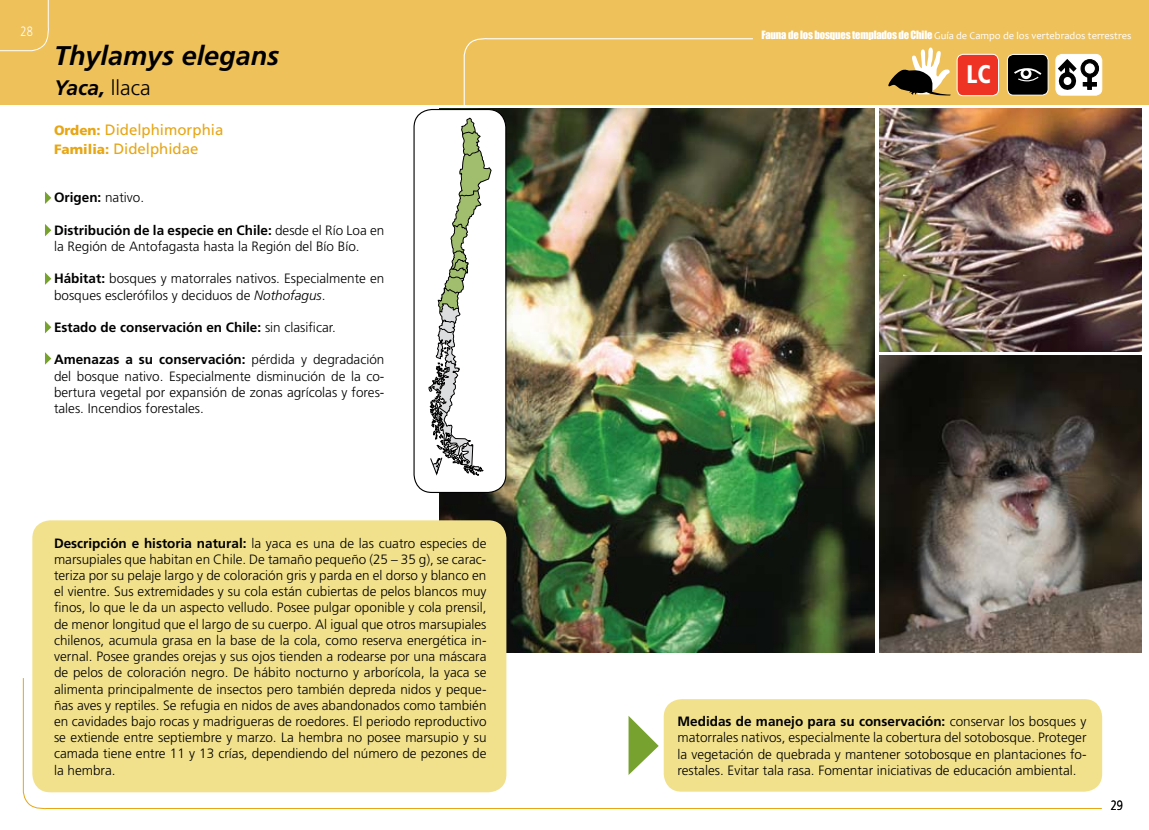
<style>
.page{position:relative;width:1149px;height:830px;background:#fff}
.page>*{position:absolute;margin:0;border:0;box-sizing:border-box;transform-origin:0 0}
.t1{font:italic 700 27px "Frutiger LT Std";color:#000}
.t2{font:900 condensed 25.5px "Frutiger LT Std";color:#fff;scale:.9 1}
.t3{font:italic 700 21px "Frutiger LT Std";color:#000}
.t4{font:15px/19.5px "Frutiger LT Std";color:#e7a614}
.t5{font:300 13.5px/16.2px "Frutiger LT Std";color:#000;text-align:justify}
.t6{font:700 13.5px "Frutiger LT Std";color:#000}
.t7{font:300 13.5px "Frutiger LT Std";color:#000;scale:.81 1}
.t8{font:300 13.5px "Frutiger LT Std";color:#fff;scale:.81 1}
.t9{font:10.5px "Candara";color:#fff}
.s1{font-weight:300;font-style:normal}
.s2{font-weight:900;font-size:13.5px}
.s3{font-weight:300}
.s4{font-weight:700}
.s5{font-style:italic}
.s6{font-family:"Impact"}
</style>
<div class="page">
<div style="left:0;top:0;width:574px;height:105px;background:#eec15a"></div>
<svg style="left:22px;top:677px;width:552px;height:132px"></svg>
<div style="left:574px;top:0;width:574px;height:105px;background:#eec15a"></div>
<svg style="left:574px;top:700px;width:528px;height:109px"></svg>
<img style="left:439px;top:109px;width:435px;height:543px">
<img style="left:879px;top:355px;width:262px;height:297px">
<img style="left:879px;top:109px;width:262px;height:242px">
<div style="left:32px;top:520px;width:474px;height:272px;background:#f2e18c;border-radius:18px"></div>
<div style="left:663px;top:698px;width:438px;height:93px;background:#f2e18c;border-radius:18px"></div>
<svg style="left:45px;top:191px;width:6px;height:13px"></svg>
<svg style="left:45px;top:224px;width:6px;height:12px"></svg>
<svg style="left:45px;top:321px;width:6px;height:12px"></svg>
<svg style="left:45px;top:272px;width:6px;height:13px"></svg>
<svg style="left:0;top:0;width:49px;height:52px"></svg>
<svg style="left:45px;top:352px;width:6px;height:12px"></svg>
<svg style="left:628px;top:715px;width:30px;height:59px"></svg>
<div style="left:1055px;top:54px;width:46px;height:41px;background:#fff;border-radius:6px"></div>
<div style="left:1055px;top:54px;width:46px;height:41px;border:1px solid #fff;border-radius:6px"></div>
<svg style="left:1056px;top:58px;width:42px;height:34px"></svg>
<div style="left:956px;top:54px;width:42px;height:42px;background:#ee3224;border-radius:6px"></div>
<div style="left:956px;top:54px;width:42px;height:42px;border:1px solid #fff;border-radius:6px"></div>
<div style="left:414px;top:109px;width:91px;height:383px;background:#fff;border-radius:18px"></div>
<div style="left:413px;top:109px;width:93px;height:384px;border:1px solid #000;border-radius:18px"></div>
<div style="left:1007px;top:54px;width:40px;height:41px;background:#000;border-radius:6px"></div>
<div style="left:1006px;top:54px;width:42px;height:41px;border:1px solid #fff;border-radius:6px"></div>
<svg style="left:1014px;top:68px;width:28px;height:14px"></svg>
<img style="left:428px;top:38px;width:325px;height:438px">
<svg style="left:888px;top:47px;width:62px;height:49px"></svg>
<p class="t8" style="left:21px;top:23px;width:17px">28</p>
<h1 class="t1" style="left:54px;top:40px;width:227px">Thylamys elegans</h1>
<h3 class="t3" style="left:54px;top:75px;width:98px">Yaca, <span class="s1">llaca</span></h3>
<p class="t4" style="left:54px;top:120px;width:171px"><span class="s2">Orden:</span> Didelphimorphia<br><span class="s2">Familia:</span> Didelphidae</p>
<p class="t6" style="left:54px;top:189px;width:92px">Origen: <span class="s3">nativo.</span></p>
<p class="t5" style="left:54px;top:222px;width:332px"><span class="s4">Distribución de la especie en Chile:</span> desde el Río Loa en la Región de Antofagasta hasta la Región del Bío Bío.</p>
<p class="t5" style="left:54px;top:270px;width:332px"><span class="s4">Hábitat:</span> bosques y matorrales nativos. Especialmente en bosques esclerófilos y deciduos de <span class="s5">Nothofagus</span>.</p>
<p class="t6" style="left:54px;top:319px;width:283px">Estado de conservación en Chile: <span class="s3">sin clasificar.</span></p>
<p class="t5" style="left:54px;top:351px;width:332px"><span class="s4">Amenazas a su conservación:</span> pérdida y degradación del bosque nativo. Especialmente disminución de la co&shy;bertura vegetal por expansión de zonas agrícolas y fores&shy;tales. Incendios forestales.</p>
<p class="t5" style="left:54px;top:534px;width:434px"><span class="s4">Descripción e historia natural:</span> la yaca es una de las cuatro especies de marsupiales que habitan en Chile. De tamaño pequeño (25 – 35 g), se carac&shy;teriza por su pelaje largo y de coloración gris y parda en el dorso y blanco en el vientre. Sus extremidades y su cola están cubiertas de pelos blancos muy finos, lo que le da un aspecto velludo. Posee pulgar oponible y cola prensil, de menor longitud que el largo de su cuerpo. Al igual que otros marsupiales chilenos, acumula grasa en la base de la cola, como reserva energética in&shy;vernal. Posee grandes orejas y sus ojos tienden a rodearse por una máscara de pelos de coloración negro. De hábito nocturno y arborícola, la yaca se alimenta principalmente de insectos pero también depreda nidos y peque&shy;ñas aves y reptiles. Se refugia en nidos de aves abandonados como también en cavidades bajo rocas y madrigueras de roedores. El periodo reproductivo se extiende entre septiembre y marzo. La hembra no posee marsupio y su camada tiene entre 11 y 13 crías, dependiendo del número de pezones de la hembra.</p>
<p class="t9" style="left:761px;top:30px;width:371px"><span class="s6">Fauna de los bosques templados de Chile</span> Guía de Campo de los vertebrados terrestres</p>
<h2 class="t2" style="left:966px;top:59px;width:28px">LC</h2>
<p class="t5" style="left:677px;top:713px;width:410px"><span class="s4">Medidas de manejo para su conservación:</span> conservar los bosques y matorrales nativos, especialmente la cobertura del sotobosque. Proteger la vegetación de quebrada y mantener sotobosque en plantaciones fo&shy;restales. Evitar tala rasa. Fomentar iniciativas de educación ambiental.</p>
<p class="t7" style="left:1110px;top:797px;width:17px">29</p>
</div>
